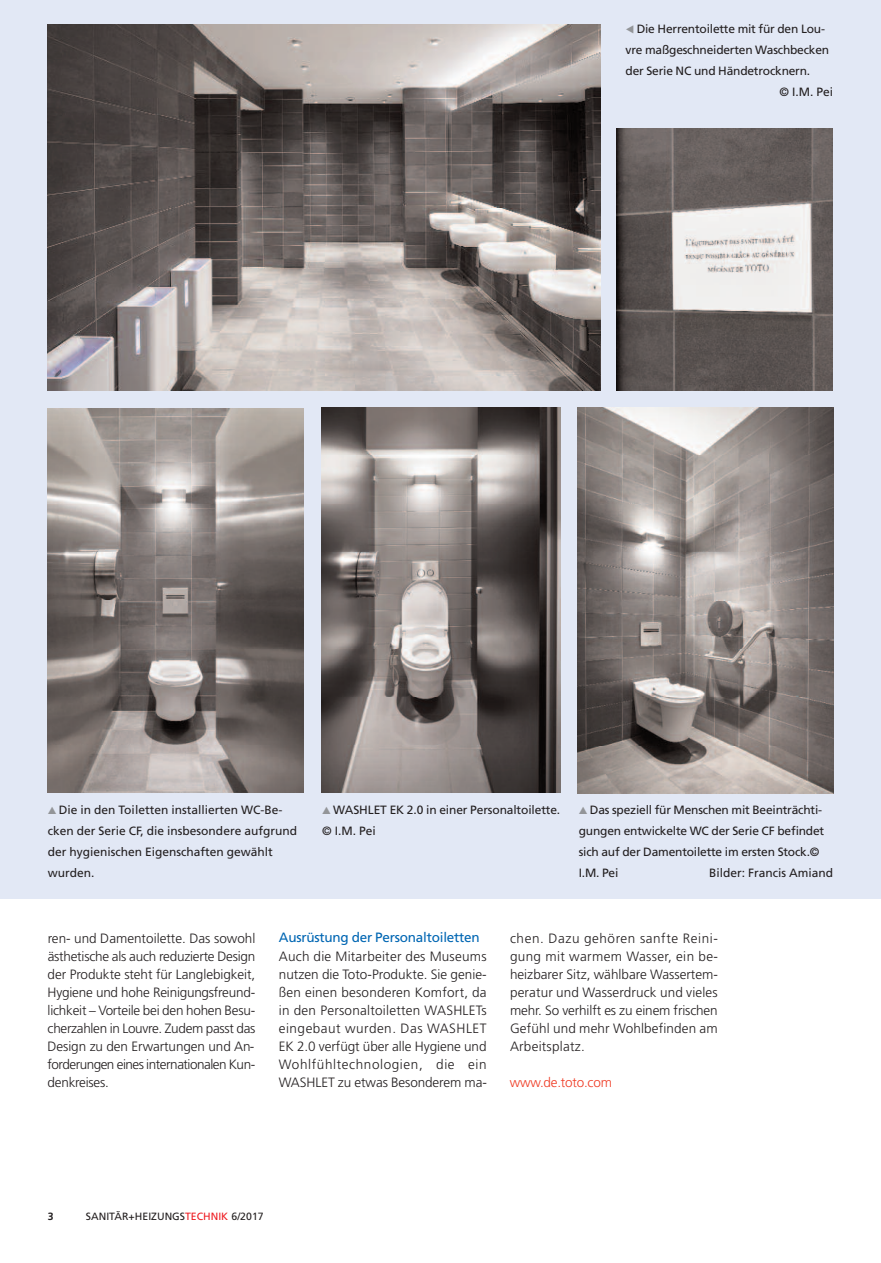
<style>
.page{position:relative;width:881px;height:1263px;background:#fff}
.page>*{position:absolute;margin:0;border:0;box-sizing:border-box;transform-origin:0 0}
.t1{font:300 13.5px/18px "Frutiger LT Std";letter-spacing:-.005em;color:#231f20;text-align:justify}
.t2{font:13.5px "Frutiger LT Std";letter-spacing:-.015em;color:#0166b3}
.t3{font:300 13.5px "Frutiger LT Std";letter-spacing:-.015em;color:#ef3c25}
.t4{font:12px/21px "Frutiger LT Std";letter-spacing:-.015em;color:#231f20}
.t5{font:10.5px "Frutiger LT Std";color:#231f20}
.t6{font:700 10.5px "Frutiger LT Std";color:#231f20}
.s1{color:#939598}
.s2{color:#ee1d23}
</style>
<div class="page">
<div style="left:0;top:0;width:880px;height:899px;background:#e2e8f5"></div>
<img style="left:48px;top:24px;width:552px;height:367px">
<img style="left:616px;top:128px;width:216px;height:262px">
<img style="left:48px;top:408px;width:256px;height:384px">
<img style="left:321px;top:407px;width:239px;height:385px">
<img style="left:577px;top:407px;width:256px;height:387px">
<p class="t4" style="left:625px;top:19px;width:201px"><span class="s1">◀</span> Die Herrentoilette mit für den Lou-</p>
<p class="t4" style="left:625px;top:40px;width:205px">vre maßgeschneiderten Waschbecken</p>
<p class="t4" style="left:625px;top:61px;width:186px">der Serie NC und Händetrocknern.</p>
<p class="t4" style="left:779px;top:82px;width:55px">© I.M. Pei</p>
<p class="t4" style="left:48px;top:800px;width:251px"><span class="s1">▲</span> Die in den Toiletten installierten WC-Be&shy;cken der Serie CF, die insbesondere aufgrund der hygienischen Eigenschaften gewählt wurden.</p>
<p class="t4" style="left:578px;top:800px;width:247px"><span class="s1">▲</span> Das speziell für Menschen mit Beeinträchti&shy;gungen entwickelte WC der Serie CF befindet sich auf der Damentoilette im ersten Stock.© I.M. Pei</p>
<p class="t4" style="left:322px;top:800px;width:239px"><span class="s1">▲</span> WASHLET EK 2.0 in einer Personaltoilette. © I.M. Pei</p>
<p class="t4" style="left:709px;top:863px;width:126px">Bilder: Francis Amiand</p>
<p class="t1" style="left:48px;top:930px;width:209px">ren- und Damentoilette. Das sowohl ästhetische als auch reduzierte Design der Produkte steht für Langlebigkeit, Hygiene und hohe Reinigungsfreund&shy;lichkeit – Vorteile bei den hohen Besu&shy;cherzahlen in Louvre. Zudem passt das Design zu den Erwartungen und An&shy;forderungen eines internationalen Kun&shy;denkreises.</p>
<p class="t2" style="left:279px;top:932px;width:202px">Ausrüstung der Personaltoiletten</p>
<p class="t1" style="left:279px;top:948px;width:209px">Auch die Mitarbeiter des Museums nutzen die Toto-Produkte. Sie genie&shy;ßen einen besonderen Komfort, da in den Personaltoiletten WASHLETs eingebaut wurden. Das WASHLET EK 2.0 verfügt über alle Hygiene und Wohlfühltechnologien, die ein WASHLET zu etwas Besonderem ma-</p>
<p class="t1" style="left:510px;top:930px;width:209px">chen. Dazu gehören sanfte Reini&shy;gung mit warmem Wasser, ein be&shy;heizbarer Sitz, wählbare Wassertem&shy;peratur und Wasserdruck und vieles mehr. So verhilft es zu einem frischen Gefühl und mehr Wohlbefinden am Arbeitsplatz.</p>
<p class="t3" style="left:510px;top:1077px;width:103px">www.de.toto.com</p>
<p class="t6" style="left:48px;top:1212px;width:7px">3</p>
<p class="t5" style="left:86px;top:1212px;width:179px">SANITÄR+HEIZUNGS<span class="s2">TECHNIK</span> 6/2017</p>
</div>
